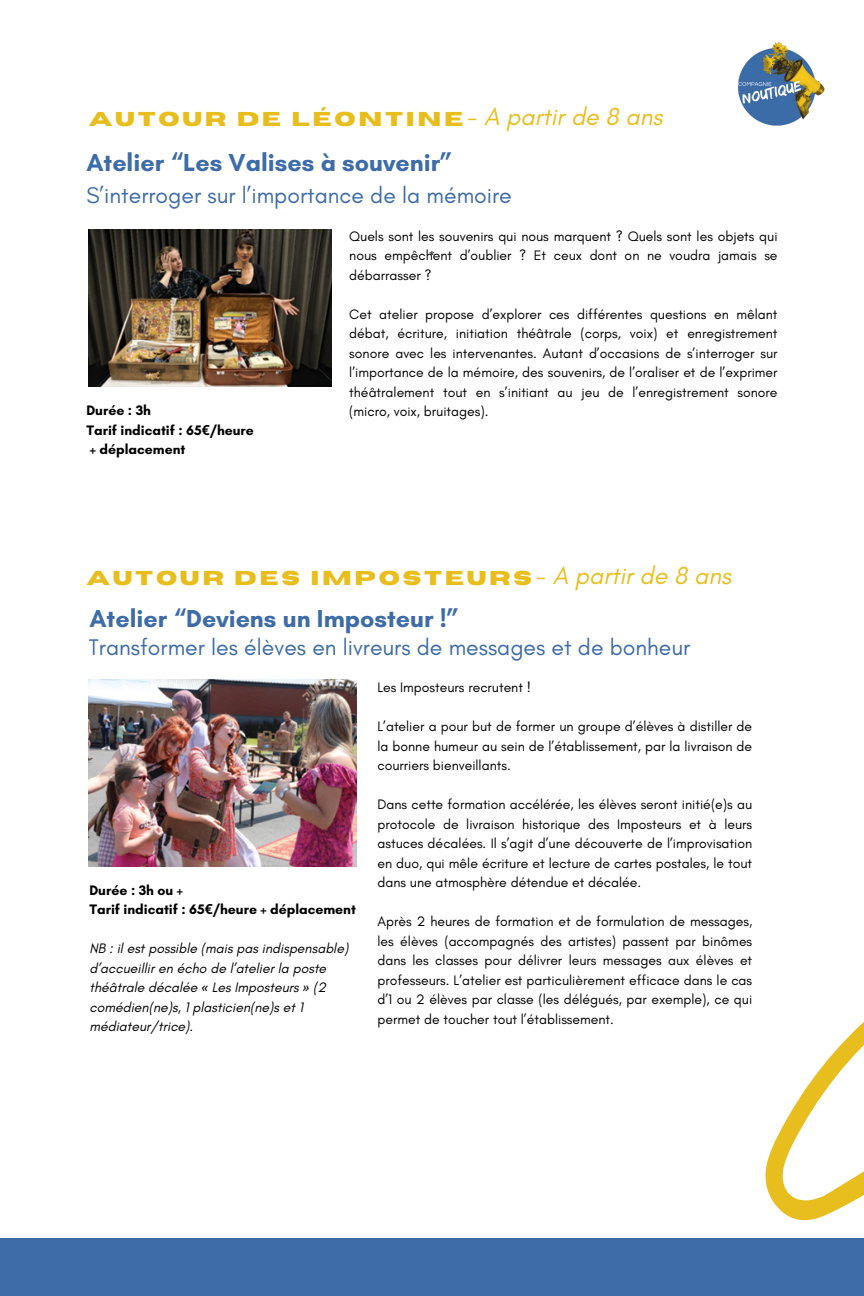
<style>
.page{position:relative;width:864px;height:1296px;background:#fff}
.page>*{position:absolute;margin:0;border:0;box-sizing:border-box;transform-origin:0 0}
.t1{font:700 25px "Glacial Indifference";color:#3d6ca8}
.t2{font:italic 25px "Glacial Indifference";color:#e8be1f}
.t3{font:23px "Glacial Indifference";color:#3d6ca8}
.t4{font:700 20px "Horizon";letter-spacing:.135em;color:#e8be1f}
.t5{font:14px/19.5px "Glacial Indifference";color:#000;text-align:justify}
.t6{font:italic 14px/19.5px "Glacial Indifference";color:#000}
.t7{font:700 14px/19.5px "Glacial Indifference";color:#000}
.t8{font:12px "Glacial Indifference";color:#000}
.s1{font-family:"Noto Sans"}
</style>
<div class="page">
<img style="left:89px;top:230px;width:242px;height:157px">
<img style="left:89px;top:680px;width:268px;height:186px">
<div style="left:0;top:1238px;width:864px;height:58px;background:#3d6ca8"></div>
<img style="left:738px;top:42px;width:86px;height:84px">
<svg style="left:765px;top:1022px;width:99px;height:199px"></svg>
<p class="t2" style="left:467px;top:102px;width:197px">- A partir de 8 ans</p>
<h2 class="t4" style="left:89px;top:109px;width:376px">AUTOUR DE LÉONTINE</h2>
<p class="t1" style="left:86px;top:147px;width:368px">Atelier “Les Valises à souvenir”</p>
<h1 class="t3" style="left:86px;top:181px;width:427px">S’interroger sur l’importance de la mémoire</h1>
<h2 class="t5" style="left:349px;top:226px;width:430px">Quels sont les souvenirs qui nous marquent ? Quels sont les objets qui nous empêchent d’oublier ? Et ceux dont on ne voudra jamais se débarrasser ?</h2>
<p class="t5" style="left:349px;top:304px;width:430px">Cet atelier propose d’explorer ces différentes questions en mêlant débat, écriture, initiation théâtrale (corps, voix) et enregistrement sonore avec les intervenantes. Autant d’occasions de s’interroger sur l’importance de la mémoire, des souvenirs, de l’oraliser et de l’exprimer théâtralement tout en s’initiant au jeu de l’enregistrement sonore</p>
<h4 class="t7" style="left:86px;top:401px;width:66px">Durée : 3h</h4>
<p class="t5" style="left:349px;top:402px;width:141px">(micro, voix, bruitages).</p>
<h4 class="t7" style="left:86px;top:420px;width:169px">Tarif indicatif : 65<span class="s1">€</span>/heure + déplacement</h4>
<p class="t8" style="left:429px;top:248px;width:8px">*</p>
<h4 class="t2" style="left:536px;top:561px;width:197px">- A partir de 8 ans</h4>
<p class="t4" style="left:86px;top:568px;width:447px">AUTOUR DES IMPOSTEURS</p>
<p class="t1" style="left:89px;top:604px;width:372px">Atelier “Deviens un Imposteur !”</p>
<p class="t3" style="left:89px;top:633px;width:603px">Transformer les élèves en livreurs de messages et de bonheur</p>
<p class="t5" style="left:377px;top:678px;width:155px">Les Imposteurs recrutent !</p>
<h2 class="t5" style="left:377px;top:717px;width:376px">L’atelier a pour but de former un groupe d’élèves à distiller de la bonne humeur au sein de l’établissement, par la livraison de courriers bienveillants.</h2>
<h3 class="t5" style="left:377px;top:795px;width:376px">Dans cette formation accélérée, les élèves seront initié(e)s au protocole de livraison historique des Imposteurs et à leurs astuces décalées. Il s’agit d’une découverte de l’improvisation en duo, qui mêle écriture et lecture de cartes postales, le tout dans une atmosphère détendue et décalée.</h3>
<h1 class="t5" style="left:377px;top:912px;width:376px">Après 2 heures de formation et de formulation de messages, les élèves (accompagnés des artistes) passent par binômes dans les classes pour délivrer leurs messages aux élèves et professeurs. L’atelier est particulièrement efficace dans le cas d’1 ou 2 élèves par classe (les délégués, par exemple), ce qui permet de toucher tout l’établissement.</h1>
<p class="t7" style="left:89px;top:880px;width:268px">Durée : 3h ou +<br>Tarif indicatif : 65<span class="s1">€</span>/heure + déplacement</p>
<p class="t6" style="left:89px;top:938px;width:260px">NB : il est possible (mais pas indispensable) d’accueillir en écho de l’atelier la poste théâtrale décalée <span class="s1">«</span> Les Imposteurs <span class="s1">»</span> (2 comédien(ne)s, 1 plasticien(ne)s et 1 médiateur/trice).</p>
</div>
